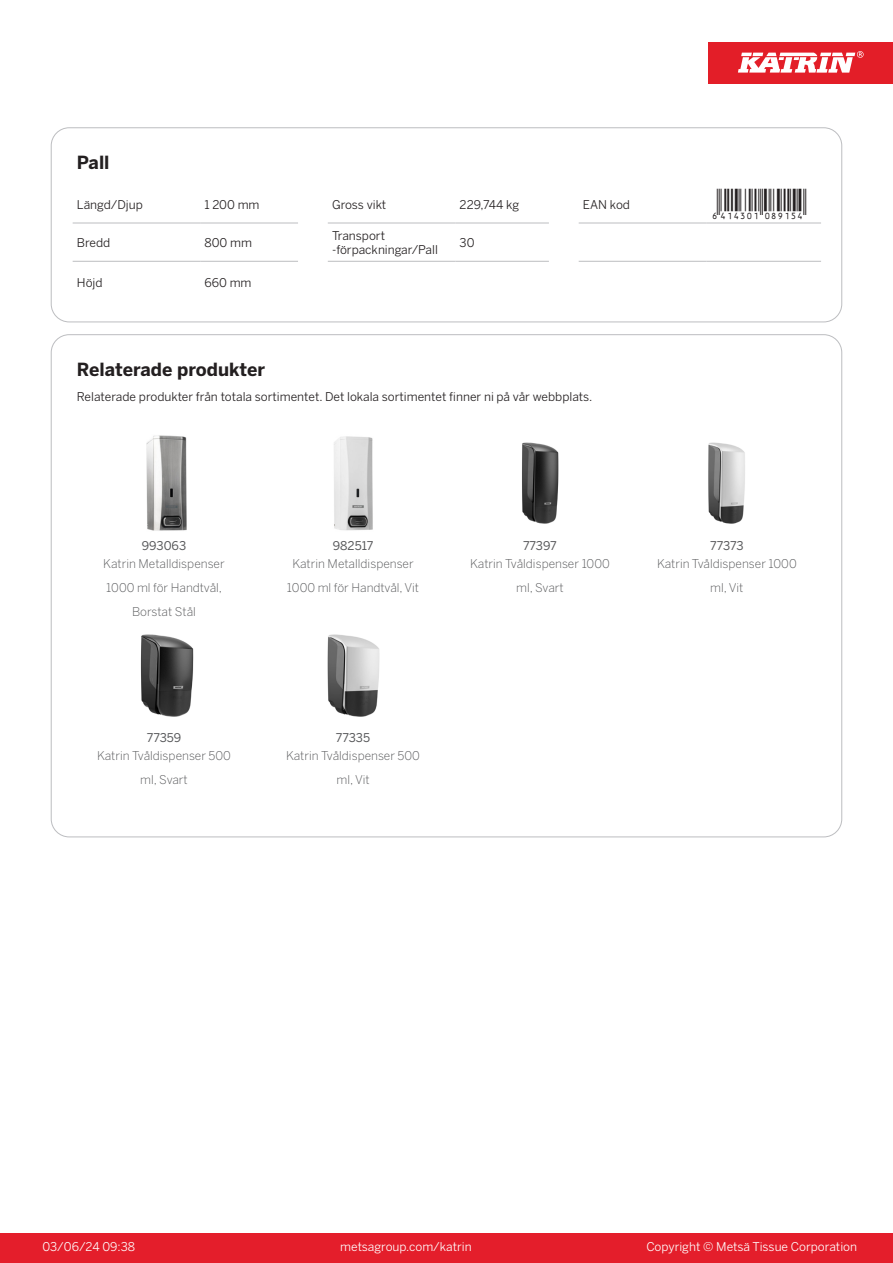
<style>
.page{position:relative;width:893px;height:1263px;background:#fff}
.page>*{position:absolute;margin:0;border:0;box-sizing:border-box;transform-origin:0 0}
.T_EAN{font:30px "Viisas EAN Matala";color:#231f20}
.T_TableHeader{font:700 18px "Benton Sans";color:#231f20}
.T_RelatedName{font:300 12px/24px "Benton Sans";color:#57585a;text-align:center}
.T_TableBody{font:12px "Benton Sans";color:#231f20}
.t1{font:12px "Benton Sans";color:#fff}
.T_RelatedCode{font:12px "Benton Sans";color:#57585a}
</style>
<div class="page">
<div style="left:0;top:1233px;width:893px;height:30px;background:#e41e2b"></div>
<div style="left:708px;top:43px;width:185px;height:41px;background:#e31e28"></div>
<svg style="left:738px;top:51px;width:126px;height:22px"></svg>
<hr style="left:73px;top:223px;width:127px;height:1px;background:#bcbdc0">
<hr style="left:200px;top:223px;width:98px;height:1px;background:#bcbdc0">
<hr style="left:328px;top:223px;width:127px;height:1px;background:#bcbdc0">
<hr style="left:455px;top:223px;width:94px;height:1px;background:#bcbdc0">
<hr style="left:579px;top:223px;width:127px;height:1px;background:#bcbdc0">
<hr style="left:706px;top:223px;width:115px;height:1px;background:#bcbdc0">
<hr style="left:73px;top:261px;width:127px;height:1px;background:#bcbdc0">
<hr style="left:200px;top:261px;width:98px;height:1px;background:#bcbdc0">
<hr style="left:328px;top:261px;width:127px;height:1px;background:#bcbdc0">
<hr style="left:455px;top:261px;width:94px;height:1px;background:#bcbdc0">
<hr style="left:579px;top:261px;width:127px;height:1px;background:#bcbdc0">
<hr style="left:706px;top:261px;width:115px;height:1px;background:#bcbdc0">
<div style="left:51px;top:128px;width:791px;height:194px;border:1px solid #bcbdc0;border-radius:18px"></div>
<img style="left:146px;top:435px;width:41px;height:96px">
<img style="left:334px;top:436px;width:39px;height:95px">
<img style="left:522px;top:442px;width:37px;height:82px">
<img style="left:708px;top:442px;width:37px;height:82px">
<img style="left:140px;top:634px;width:54px;height:83px">
<img style="left:327px;top:634px;width:53px;height:83px">
<p class="T_TableHeader" style="left:77px;top:151px;width:34px">Pall</p>
<p class="T_TableBody" style="left:77px;top:197px;width:68px">Längd/Djup</p>
<p class="T_TableBody" style="left:204px;top:197px;width:57px">1 200 mm</p>
<p class="T_TableBody" style="left:332px;top:197px;width:56px">Gross vikt</p>
<p class="T_TableBody" style="left:460px;top:197px;width:61px">229,744 kg</p>
<p class="T_TableBody" style="left:583px;top:197px;width:49px">EAN kod</p>
<p class="T_EAN" style="left:710px;top:188px;width:97px">*6414301089154*</p>
<p class="T_TableBody" style="left:77px;top:235px;width:35px">Bredd</p>
<p class="T_TableBody" style="left:204px;top:235px;width:49px">800 mm</p>
<p class="T_TableBody" style="left:332px;top:228px;width:55px">Transport</p>
<p class="T_TableBody" style="left:332px;top:243px;width:107px">-förpackningar/Pall</p>
<p class="T_TableBody" style="left:460px;top:235px;width:16px">30</p>
<p class="T_TableBody" style="left:77px;top:276px;width:27px">Höjd</p>
<p class="T_TableBody" style="left:204px;top:276px;width:49px">660 mm</p>
<p class="T_TableHeader" style="left:77px;top:358px;width:190px">Relaterade produkter</p>
<p class="T_TableBody" style="left:77px;top:390px;width:517px">Relaterade produkter från totala sortimentet. Det lokala sortimentet finner ni på vår webbplats.</p>
<p class="T_RelatedCode" style="left:142px;top:538px;width:46px">993063</p>
<p class="T_RelatedCode" style="left:333px;top:538px;width:42px">982517</p>
<p class="T_RelatedCode" style="left:523px;top:538px;width:35px">77397</p>
<p class="T_RelatedCode" style="left:710px;top:538px;width:35px">77373</p>
<p class="T_RelatedName" style="left:103px;top:551px;width:123px">Katrin Metalldispenser<br>1000 ml för Handtvål,<br>Borstat Stål</p>
<p class="T_RelatedName" style="left:287px;top:551px;width:134px">Katrin Metalldispenser<br>1000 ml för Handtvål, Vit</p>
<p class="T_RelatedName" style="left:470px;top:551px;width:141px">Katrin Tvåldispenser 1000 ml, Svart</p>
<p class="T_RelatedName" style="left:657px;top:551px;width:141px">Katrin Tvåldispenser 1000 ml, Vit</p>
<p class="T_RelatedCode" style="left:147px;top:731px;width:36px">77359</p>
<p class="T_RelatedCode" style="left:336px;top:731px;width:36px">77335</p>
<p class="T_RelatedName" style="left:97px;top:744px;width:135px">Katrin Tvåldispenser 500 ml, Svart</p>
<p class="T_RelatedName" style="left:286px;top:744px;width:135px">Katrin Tvåldispenser 500 ml, Vit</p>
<p class="t1" style="left:43px;top:1239px;width:94px">03/06/24 09:38</p>
<p class="t1" style="left:340px;top:1239px;width:133px">metsagroup.com/katrin</p>
<p class="t1" style="left:646px;top:1239px;width:212px">Copyright © Metsä Tissue Corporation</p>
</div>
